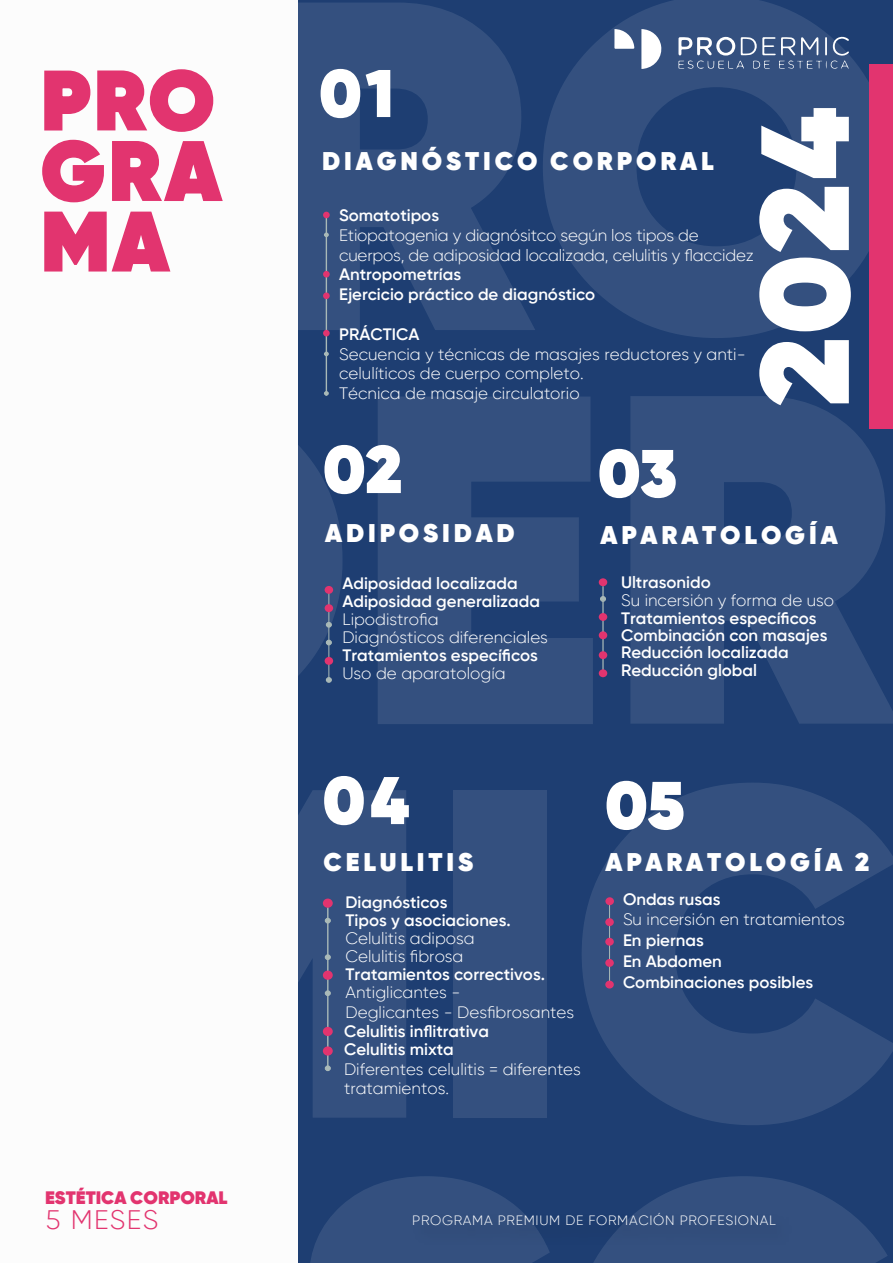
<style>
.page{position:relative;width:893px;height:1263px;background:#1e3e72}
.page>*{position:absolute;margin:0;border:0;box-sizing:border-box;transform-origin:0 0}
.t1{font:800 468px/393.6px "Gilroy";color:#fff;text-align:justify}
.t2{font:800 468px/393.6px "Gilroy";color:#fff;text-align:justify}
.t3{font:800 124.95px "Gilroy";color:#fff}
.t4{font:800 83.4px/70.5px "Gilroy";letter-spacing:.04em;color:#e2346f;text-align:justify}
.t5{font:800 67.2px "Gilroy";color:#fff}
.t6{font:300 26.7px "Gilroy";letter-spacing:.05em;color:#e2346f}
.t7{font:800 25.5px "Gilroy";letter-spacing:.15em;color:#fff}
.t8{font:800 18px "Gilroy";color:#e2346f}
.t9{font:300 16.5px/19.8px "Gilroy";color:#fff}
.t10{font:600 16.5px/16.6px "Gilroy";color:#fff}
.t11{font:300 13.5px "Gilroy";letter-spacing:.05em;color:#fff}
</style>
<div class="page">
<div style="left:0;top:0;width:298px;height:1263px;background:#fcfcfc"></div>
<div style="left:869px;top:64px;width:24px;height:365px;background:#e2346f"></div>
<svg style="left:641px;top:29px;width:21px;height:40px"></svg>
<svg style="left:614px;top:29px;width:20px;height:20px"></svg>
<svg style="left:678px;top:36px;width:171px;height:33px"></svg>
<hr style="left:326px;top:215px;width:1px;height:181px;background:#a9b9b7">
<div style="left:323px;top:212px;width:7px;height:6px;background:#e2346f;border-radius:50%"></div>
<div style="left:323px;top:271px;width:7px;height:7px;background:#e2346f;border-radius:50%"></div>
<hr style="left:328px;top:590px;width:1px;height:88px;background:#a9b9b7">
<div style="left:325px;top:586px;width:8px;height:8px;background:#e2346f;border-radius:50%"></div>
<div style="left:325px;top:604px;width:8px;height:8px;background:#e2346f;border-radius:50%"></div>
<div style="left:325px;top:657px;width:8px;height:8px;background:#e2346f;border-radius:50%"></div>
<svg style="left:326px;top:622px;width:6px;height:6px"></svg>
<svg style="left:326px;top:677px;width:6px;height:6px"></svg>
<svg style="left:326px;top:640px;width:6px;height:5px"></svg>
<div style="left:323px;top:898px;width:10px;height:10px;background:#e2346f;border-radius:50%"></div>
<hr style="left:327px;top:908px;width:1px;height:162px;background:#aabab8">
<svg style="left:325px;top:918px;width:6px;height:5px"></svg>
<div style="left:323px;top:970px;width:10px;height:10px;background:#e2346f;border-radius:50%"></div>
<div style="left:323px;top:1027px;width:10px;height:9px;background:#e2346f;border-radius:50%"></div>
<div style="left:323px;top:1046px;width:10px;height:9px;background:#e2346f;border-radius:50%"></div>
<svg style="left:325px;top:990px;width:6px;height:6px"></svg>
<hr style="left:609px;top:903px;width:1px;height:82px;background:#aabab8">
<div style="left:605px;top:918px;width:9px;height:8px;background:#e2346f;border-radius:50%"></div>
<div style="left:605px;top:938px;width:9px;height:8px;background:#e2346f;border-radius:50%"></div>
<div style="left:605px;top:897px;width:9px;height:8px;background:#e2346f;border-radius:50%"></div>
<div style="left:605px;top:981px;width:9px;height:7px;background:#e2346f;border-radius:50%"></div>
<div style="left:605px;top:959px;width:9px;height:8px;background:#e2346f;border-radius:50%"></div>
<hr style="left:602px;top:586px;width:2px;height:89px;background:#a9b9b7">
<svg style="left:600px;top:596px;width:6px;height:6px"></svg>
<div style="left:599px;top:578px;width:8px;height:8px;background:#e2346f;border-radius:50%"></div>
<div style="left:599px;top:613px;width:8px;height:8px;background:#e2346f;border-radius:50%"></div>
<div style="left:599px;top:631px;width:8px;height:8px;background:#e2346f;border-radius:50%"></div>
<div style="left:599px;top:651px;width:8px;height:8px;background:#e2346f;border-radius:50%"></div>
<div style="left:599px;top:669px;width:8px;height:8px;background:#e2346f;border-radius:50%"></div>
<svg style="left:325px;top:954px;width:6px;height:6px"></svg>
<svg style="left:325px;top:1065px;width:6px;height:6px"></svg>
<div style="left:323px;top:292px;width:7px;height:7px;background:#e2346f;border-radius:50%"></div>
<div style="left:323px;top:330px;width:7px;height:6px;background:#e2346f;border-radius:50%"></div>
<svg style="left:324px;top:233px;width:5px;height:4px"></svg>
<svg style="left:324px;top:391px;width:5px;height:5px"></svg>
<svg style="left:324px;top:352px;width:5px;height:4px"></svg>
<svg style="left:44px;top:70px;width:47px;height:61px"></svg>
<svg style="left:97px;top:69px;width:117px;height:63px"></svg>
<svg style="left:42px;top:139px;width:62px;height:64px"></svg>
<svg style="left:112px;top:141px;width:111px;height:60px"></svg>
<svg style="left:44px;top:211px;width:127px;height:61px"></svg>
<h1 class="t1" style="left:-36px;top:-31px;width:943px">PRO DER MIC</h1>
<h1 class="t2" style="left:98px;top:-33px;width:930px">PRO DER MIC</h1>
<h3 class="t5" style="left:319px;top:51px;width:77px">01</h3>
<h3 class="t7" style="left:322px;top:144px;width:393px">DIAGNÓSTICO CORPORAL</h3>
<p class="t10" style="left:339px;top:207px;width:102px">Somatotipos</p>
<p class="t9" style="left:339px;top:225px;width:416px">Etiopatogenia y diagnósitco según los tipos de cuerpos, de adiposidad localizada, celulitis y flaccidez</p>
<p class="t10" style="left:339px;top:264px;width:258px;line-height:19.8px">Antropometrías<br>Ejercicio práctico de diagnóstico</p>
<p class="t10" style="left:339px;top:325px;width:82px">PRÁCTICA</p>
<p class="t9" style="left:339px;top:344px;width:408px">Secuencia y técnicas de masajes reductores y anti&shy;celulíticos de cuerpo completo.<br>Técnica de masaje circulatorio</p>
<h3 class="t4" style="left:41px;top:65px;width:182px">PRO GRA MA</h3>
<h2 class="t3" style="left:725px;top:406px;width:300px;rotate:-90deg">2024</h2>
<h3 class="t5" style="left:323px;top:426px;width:81px">02</h3>
<h3 class="t5" style="left:598px;top:430px;width:80px">03</h3>
<h3 class="t7" style="left:600px;top:518px;width:239px">APARATOLOGÍA</h3>
<h3 class="t7" style="left:325px;top:517px;width:191px">ADIPOSIDAD</h3>
<p class="t10" style="left:342px;top:574px;width:199px;line-height:18.3px">Adiposidad localizada<br>Adiposidad generalizada</p>
<p class="t9" style="left:342px;top:610px;width:207px;line-height:18px">Lipodistrofia<br>Diagnósticos diferenciales</p>
<p class="t9" style="left:342px;top:663px;width:165px">Uso de aparatología</p>
<p class="t10" style="left:621px;top:574px;width:91px">Ultrasonido</p>
<p class="t9" style="left:621px;top:590px;width:215px">Su incersión y forma de uso</p>
<p class="t10" style="left:621px;top:610px;width:208px">Tratamientos específicos<br>Combinación con masajes<br>Reducción localizada</p>
<p class="t10" style="left:621px;top:662px;width:138px">Reducción global</p>
<p class="t10" style="left:342px;top:647px;width:197px">Tratamientos específicos</p>
<h3 class="t5" style="left:323px;top:757px;width:88px">04</h3>
<h3 class="t5" style="left:605px;top:762px;width:81px">05</h3>
<h3 class="t7" style="left:605px;top:846px;width:265px">APARATOLOGÍA 2</h3>
<h3 class="t7" style="left:323px;top:846px;width:151px">CELULITIS</h3>
<p class="t10" style="left:346px;top:893px;width:167px;line-height:18px">Diagnósticos<br>Tipos y asociaciones.</p>
<p class="t9" style="left:346px;top:929px;width:131px;line-height:18px">Celulitis adiposa<br>Celulitis fibrosa</p>
<p class="t10" style="left:346px;top:966px;width:201px">Tratamientos correctivos.</p>
<p class="t9" style="left:346px;top:982px;width:230px">Antiglicantes -<br>Deglicantes - Desfibrosantes</p>
<p class="t10" style="left:344px;top:1022px;width:146px;line-height:18px">Celulitis inflitrativa<br>Celulitis mixta</p>
<p class="t9" style="left:344px;top:1059px;width:238px">Diferentes celulitis = diferentes tratamientos.</p>
<p class="t10" style="left:623px;top:891px;width:99px">Ondas rusas</p>
<p class="t9" style="left:623px;top:909px;width:223px">Su incersión en tratamientos</p>
<p class="t10" style="left:623px;top:930px;width:192px;line-height:21px">En piernas<br>En Abdomen<br>Combinaciones posibles</p>
<p class="t8" style="left:45px;top:1186px;width:184px">ESTÉTICA CORPORAL</p>
<h3 class="t6" style="left:46px;top:1204px;width:114px">5 MESES</h3>
<p class="t11" style="left:412px;top:1212px;width:365px">PROGRAMA PREMIUM DE FORMACIÓN PROFESIONAL</p>
</div>
